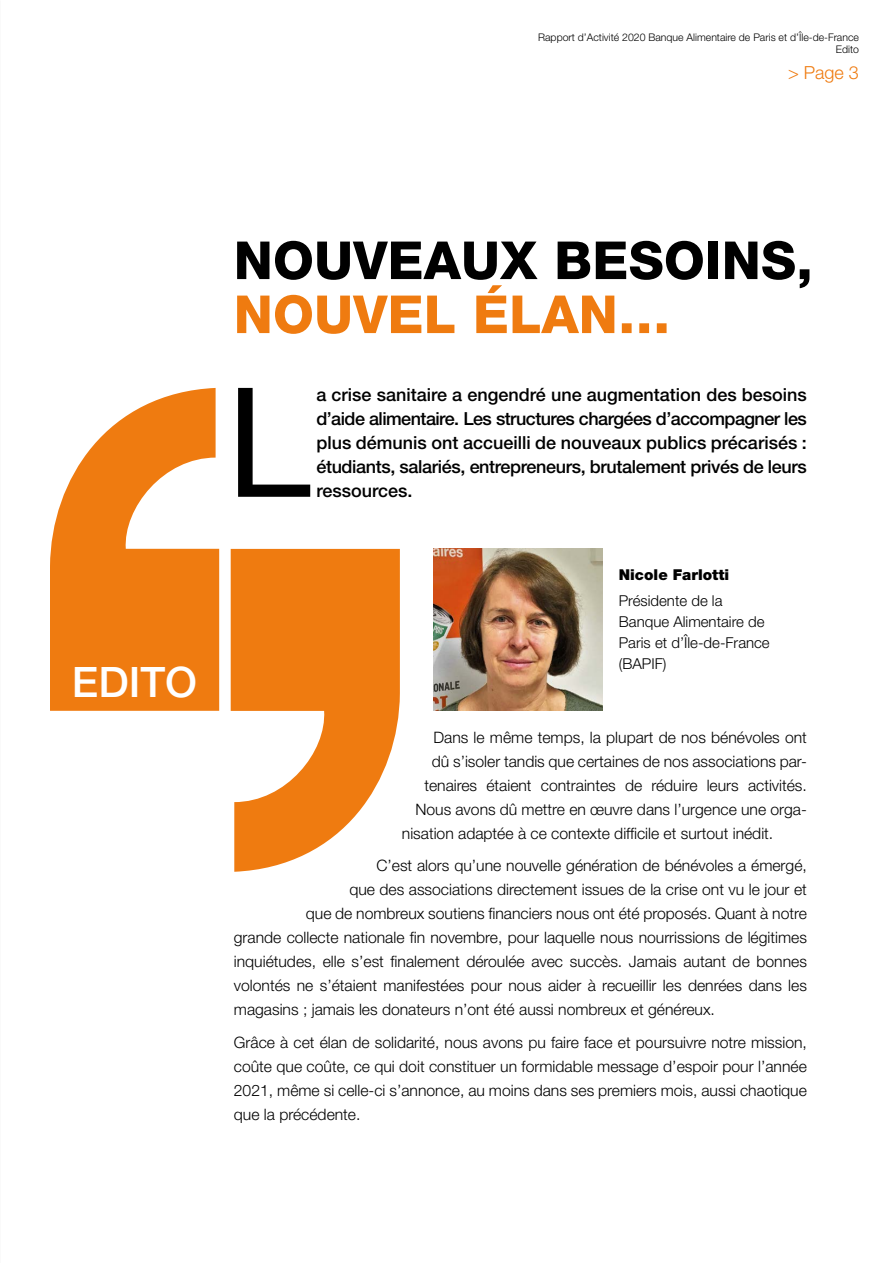
<style>
.page{position:relative;width:893px;height:1263px;background:#fff}
.page>*{position:absolute;margin:0;border:0;box-sizing:border-box;transform-origin:0 0}
.t1{font:152.4px "Helvetica Neue LT Pro";color:#000}
.t2{font:800 52.5px "Helvetica Neue LT Pro";letter-spacing:.005em;color:#000}
.t3{font:800 52.5px "Helvetica Neue LT Pro";letter-spacing:.005em;color:#ef7b10}
.t4{font:500 42px "Helvetica Neue LT Pro";color:#fff}
.t5{font:500 18px/24px "Helvetica Neue LT Pro";letter-spacing:-.02em;color:#000;text-align:justify}
.t6{font:300 18px "Helvetica Neue LT Pro";color:#ef7b10}
.t7{font:300 15.75px/24px "Helvetica Neue LT Pro";color:#000;text-align:justify}
.t8{font:300 15px/21px "Helvetica Neue LT Pro";color:#000}
.t9{font:900 15px "Helvetica Neue LT Pro";color:#000}
.t10{font:300 10.5px/12.6px "Helvetica Neue LT Pro";color:#000;text-align:right}
</style>
<div class="page">
<svg style="left:50px;top:388px;width:169px;height:323px;fill:#ef7b10"></svg>
<svg style="left:231px;top:549px;width:169px;height:323px;fill:#ef7b10"></svg>
<img style="left:434px;top:549px;width:169px;height:161px">
<p class="t10" style="left:538px;top:30px;width:322px">Rapport d’Activité 2020 Banque Alimentaire de Paris et d’Île-de-France<br>Edito</p>
<p class="t6" style="left:788px;top:61px;width:72px">&gt; Page 3</p>
<h3 class="t4" style="left:72px;top:657px;width:127px">EDITO</h3>
<h2 class="t2" style="left:234px;top:229px;width:580px">NOUVEAUX BESOINS,</h2>
<h2 class="t3" style="left:234px;top:283px;width:438px">NOUVEL ÉLAN…</h2>
<h1 class="t1" style="left:226px;top:348px;width:86px">L</h1>
<p class="t5" style="left:316px;top:382px;width:492px">a crise sanitaire a engendré une augmentation des besoins d’aide alimentaire. Les structures chargées d’accompagner les plus démunis ont accueilli de nouveaux publics précarisés : étudiants, salariés, entrepreneurs, brutalement privés de leurs ressources.</p>
<p class="t9" style="left:619px;top:566px;width:112px">Nicole Farlotti</p>
<p class="t8" style="left:619px;top:589px;width:152px">Présidente de la<br>Banque Alimentaire de<br>Paris et d’Île-de-France (BAPIF)</p>
<p class="t7" style="left:433px;top:725px;width:375px">Dans le même temps, la plupart de nos bénévoles ont</p>
<p class="t7" style="left:432px;top:749px;width:377px">dû s’isoler tandis que certaines de nos associations par-</p>
<p class="t7" style="left:424px;top:773px;width:384px">tenaires étaient contraintes de réduire leurs activités.</p>
<p class="t7" style="left:415px;top:797px;width:393px">Nous avons dû mettre en œuvre dans l’urgence une orga-</p>
<p class="t7" style="left:402px;top:821px;width:373px">nisation adaptée à ce contexte difficile et surtout inédit.</p>
<p class="t7" style="left:376px;top:853px;width:432px">C’est alors qu’une nouvelle génération de bénévoles a émergé,</p>
<p class="t7" style="left:349px;top:877px;width:459px">que des associations directement issues de la crise ont vu le jour et</p>
<p class="t7" style="left:306px;top:901px;width:503px">que de nombreux soutiens financiers nous ont été proposés. Quant à notre</p>
<p class="t7" style="left:234px;top:925px;width:575px">grande collecte nationale fin novembre, pour laquelle nous nourrissions de légitimes</p>
<p class="t7" style="left:234px;top:949px;width:575px">inquiétudes, elle s’est finalement déroulée avec succès. Jamais autant de bonnes</p>
<p class="t7" style="left:234px;top:973px;width:575px">volontés ne s’étaient manifestées pour nous aider à recueillir les denrées dans les</p>
<p class="t7" style="left:234px;top:997px;width:483px">magasins ; jamais les donateurs n’ont été aussi nombreux et généreux.</p>
<p class="t7" style="left:234px;top:1030px;width:575px">Grâce à cet élan de solidarité, nous avons pu faire face et poursuivre notre mission, coûte que coûte, ce qui doit constituer un formidable message d’espoir pour l’année 2021, même si celle-ci s’annonce, au moins dans ses premiers mois, aussi chaotique que la précédente.</p>
</div>
